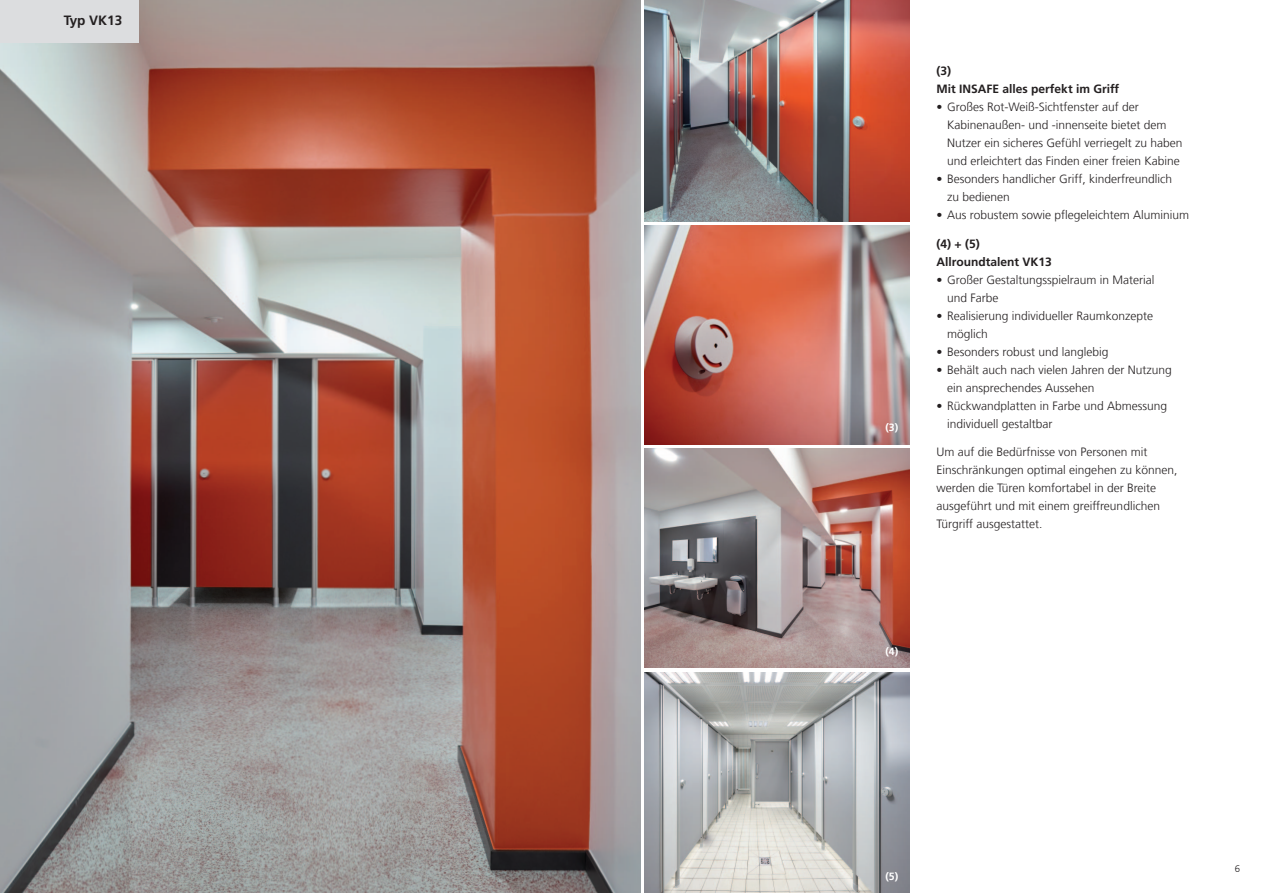
<style>
.page{position:relative;width:1263px;height:893px;background:#fff}
.page>*{position:absolute;margin:0;border:0;box-sizing:border-box;transform-origin:0 0}
.t1{font:700 13.5px "Frutiger LT Com";color:#231f20}
.t2{font:300 12px/18px "Frutiger LT Com";color:#231f20}
.t3{font:700 12px/18px "Frutiger LT Com";color:#231f20}
.t4{font:700 10.5px "Frutiger LT Com";color:#fff}
.t5{font:300 9.6px "Frutiger LT Com";color:#231f20}
</style>
<div class="page">
<img style="left:0;top:0;width:640px;height:893px">
<div style="left:0;top:0;width:139px;height:43px;background:#dcdddf"></div>
<img style="left:644px;top:0;width:265px;height:222px">
<img style="left:644px;top:226px;width:265px;height:218px">
<img style="left:644px;top:448px;width:265px;height:220px">
<img style="left:644px;top:673px;width:265px;height:220px">
<p class="t1" style="left:64px;top:15px;width:60px">Typ VK13</p>
<p class="t4" style="left:885px;top:423px;width:14px">(3)</p>
<p class="t3" style="left:936px;top:63px;width:184px">(3)<br>Mit INSAFE alles perfekt im Griff</p>
<p class="t2" style="left:947px;top:99px;width:237px;text-indent:-11px">• Großes Rot-Weiß-Sichtfenster auf der Kabinenaußen- und -innenseite bietet dem Nutzer ein sicheres Gefühl verriegelt zu haben und erleichtert das Finden einer freien Kabine</p>
<p class="t2" style="left:947px;top:171px;width:226px;text-indent:-11px">• Besonders handlicher Griff, kinderfreundlich zu bedienen</p>
<p class="t2" style="left:936px;top:207px;width:254px">• Aus robustem sowie pflegeleichtem Aluminium</p>
<p class="t3" style="left:936px;top:236px;width:117px">(4) + (5)<br>Allroundtalent VK13</p>
<p class="t2" style="left:947px;top:272px;width:209px;text-indent:-11px">• Großer Gestaltungsspielraum in Material und Farbe</p>
<p class="t2" style="left:947px;top:308px;width:208px;text-indent:-11px">• Realisierung individueller Raumkonzepte möglich</p>
<p class="t2" style="left:936px;top:344px;width:173px">• Besonders robust und langlebig</p>
<p class="t2" style="left:947px;top:362px;width:226px;text-indent:-11px">• Behält auch nach vielen Jahren der Nutzung ein ansprechendes Aussehen</p>
<p class="t2" style="left:947px;top:398px;width:222px;text-indent:-11px">• Rückwandplatten in Farbe und Abmessung individuell gestaltbar</p>
<p class="t2" style="left:936px;top:444px;width:242px">Um auf die Bedürfnisse von Personen mit Einschränkungen optimal eingehen zu können, werden die Türen komfortabel in der Breite ausgeführt und mit einem greiffreundlichen Türgriff ausgestattet.</p>
<p class="t4" style="left:885px;top:647px;width:14px">(4)</p>
<p class="t4" style="left:885px;top:872px;width:14px">(5)</p>
<p class="t5" style="left:1235px;top:864px;width:7px">6</p>
</div>
